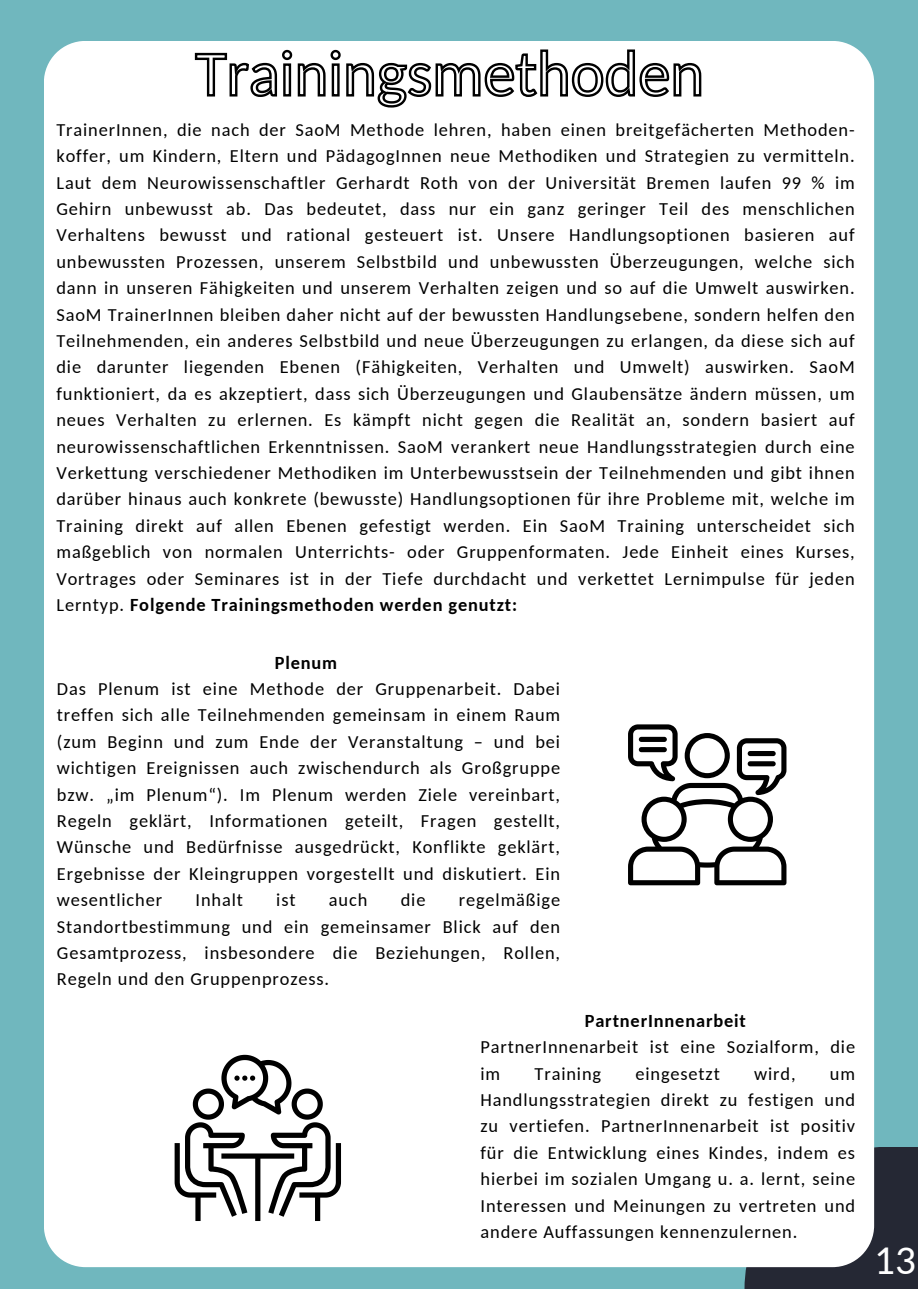
<style>
.page{position:relative;width:918px;height:1289px;background:#fff}
.page>*{position:absolute;margin:0;border:0;box-sizing:border-box;transform-origin:0 0}
.t1{font:41.25px "Carlito";color:#fff}
.t2{font:18.3px/26.4px "Carlito";letter-spacing:.045em;color:#000;text-align:justify}
.t3{font:700 18.3px "Carlito";letter-spacing:.05em;color:#000}
.s1{font-weight:700}
</style>
<div class="page">
<div style="left:0;top:0;width:918px;height:1288px;background:#70b7be"></div>
<div style="left:745px;top:1146px;width:173px;height:142px;background:#252834"></div>
<div style="left:44px;top:41px;width:830px;height:1225px;background:#fff"></div>
<svg style="left:175px;top:1054px;width:166px;height:166px;background:#bdbdbd"></svg>
<svg style="left:628px;top:724px;width:158px;height:161px;background:#bcbcbc"></svg>
<div style="left:639px;top:736px;width:28px;height:5px;background:#000;border-radius:3px"></div>
<div style="left:748px;top:750px;width:28px;height:6px;background:#000;border-radius:3px"></div>
<div style="left:639px;top:747px;width:28px;height:5px;background:#000;border-radius:3px"></div>
<div style="left:748px;top:761px;width:28px;height:5px;background:#000;border-radius:3px"></div>
<svg style="left:194px;top:48px;width:509px;height:61px;background:#c8c8c8"></svg>
<p class="t2" style="left:56px;top:118px;width:800px">TrainerInnen, die nach der SaoM Methode lehren, haben einen breitgefächerten Methoden&shy;koffer, um Kindern, Eltern und PädagogInnen neue Methodiken und Strategien zu vermitteln.<br>Laut dem Neurowissenschaftler Gerhardt Roth von der Universität Bremen laufen 99 % im Gehirn unbewusst ab. Das bedeutet, dass nur ein ganz geringer Teil des menschlichen Verhaltens bewusst und rational gesteuert ist. Unsere Handlungsoptionen basieren auf unbewussten Prozessen, unserem Selbstbild und unbewussten Überzeugungen, welche sich dann in unseren Fähigkeiten und unserem Verhalten zeigen und so auf die Umwelt auswirken.<br>SaoM TrainerInnen bleiben daher nicht auf der bewussten Handlungsebene, sondern helfen den Teilnehmenden, ein anderes Selbstbild und neue Überzeugungen zu erlangen, da diese sich auf die darunter liegenden Ebenen (Fähigkeiten, Verhalten und Umwelt) auswirken. SaoM funktioniert, da es akzeptiert, dass sich Überzeugungen und Glaubensätze ändern müssen, um neues Verhalten zu erlernen. Es kämpft nicht gegen die Realität an, sondern basiert auf neurowissenschaftlichen Erkenntnissen. SaoM verankert neue Handlungsstrategien durch eine Verkettung verschiedener Methodiken im Unterbewusstsein der Teilnehmenden und gibt ihnen darüber hinaus auch konkrete (bewusste) Handlungsoptionen für ihre Probleme mit, welche im Training direkt auf allen Ebenen gefestigt werden. Ein SaoM Training unterscheidet sich maßgeblich von normalen Unterrichts- oder Gruppenformaten. Jede Einheit eines Kurses, Vortrages oder Seminares ist in der Tiefe durchdacht und verkettet Lernimpulse für jeden Lerntyp. <span class="s1">Folgende Trainingsmethoden werden genutzt:</span></p>
<p class="t3" style="left:275px;top:654px;width:64px">Plenum</p>
<p class="t2" style="left:57px;top:677px;width:505px">Das Plenum ist eine Methode der Gruppenarbeit. Dabei treffen sich alle Teilnehmenden gemeinsam in einem Raum (zum Beginn und zum Ende der Veranstaltung – und bei wichtigen Ereignissen auch zwischendurch als Großgruppe bzw. „im Plenum“). Im Plenum werden Ziele vereinbart, Regeln geklärt, Informationen geteilt, Fragen gestellt, Wünsche und Bedürfnisse ausgedrückt, Konflikte geklärt, Ergebnisse der Kleingruppen vorgestellt und diskutiert. Ein wesentlicher</p>
<p class="t2" style="left:57px;top:888px;width:505px;text-indent:402px">regelmäßige Standortbestimmung und ein gemeinsamer Blick auf den Gesamtprozess, insbesondere die Beziehungen, Rollen, Regeln und den Gruppenprozess.</p>
<p class="t2" style="left:196px;top:888px;width:49px">Inhalt</p>
<p class="t2" style="left:276px;top:888px;width:21px">ist</p>
<p class="t2" style="left:329px;top:888px;width:40px">auch</p>
<p class="t2" style="left:401px;top:888px;width:26px">die</p>
<p class="t3" style="left:585px;top:1012px;width:163px">PartnerInnenarbeit</p>
<p class="t2" style="left:481px;top:1035px;width:376px">PartnerInnenarbeit ist eine Sozialform, die im</p>
<p class="t2" style="left:535px;top:1061px;width:68px">Training</p>
<p class="t2" style="left:636px;top:1061px;width:86px">eingesetzt</p>
<p class="t2" style="left:754px;top:1061px;width:43px">wird,</p>
<p class="t2" style="left:481px;top:1061px;width:376px;text-indent:349px">um Handlungsstrategien direkt zu festigen und zu vertiefen. PartnerInnenarbeit ist positiv für die Entwicklung eines Kindes, indem es hierbei im sozialen Umgang u. a. lernt, seine Interessen und Meinungen zu vertreten und andere Auffassungen kennenzulernen.</p>
<p class="t1" style="left:874px;top:1243px;width:43px">13</p>
</div>
